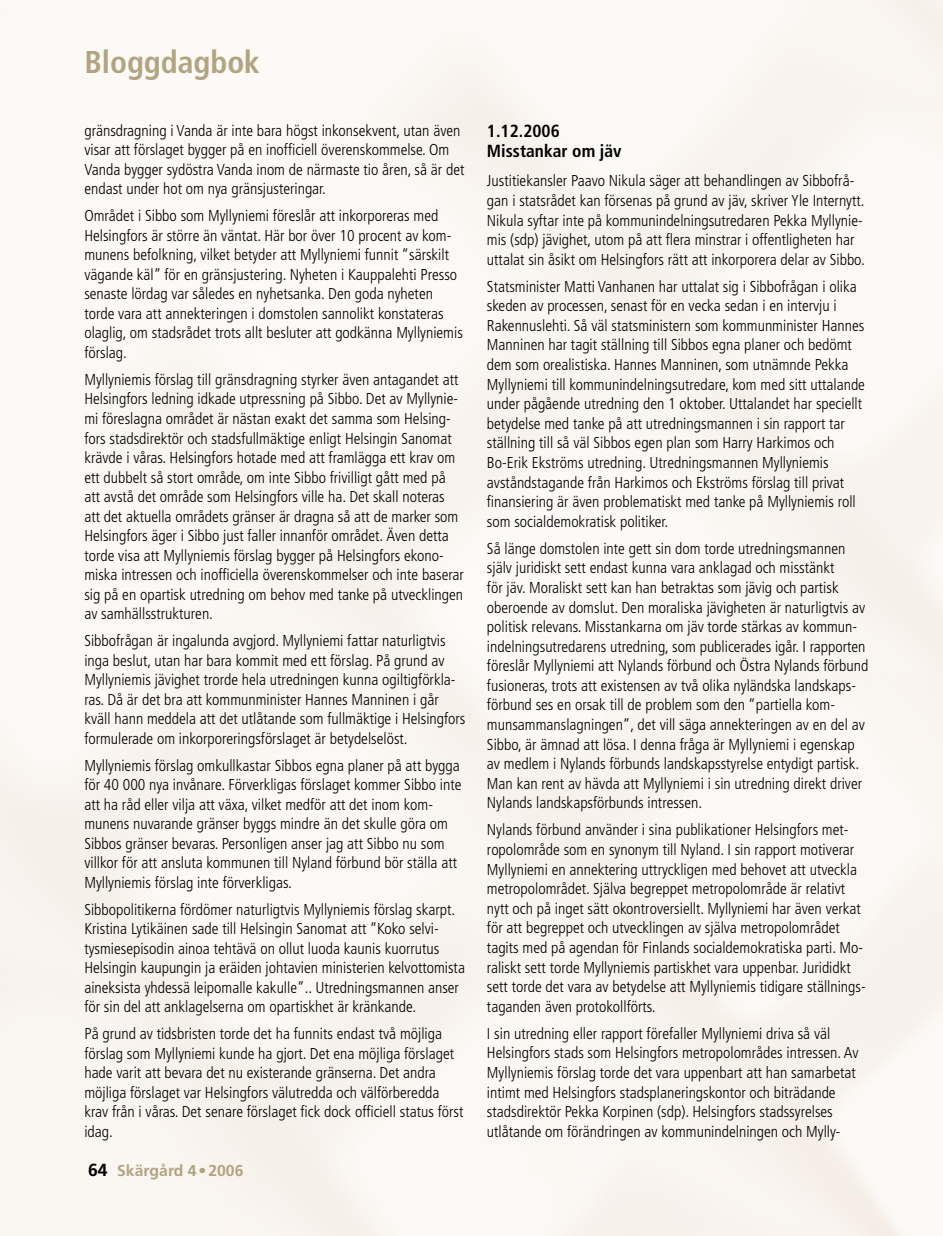
<style>
.page{position:relative;width:943px;height:1236px;background:#fff}
.page>*{position:absolute;margin:0;border:0;box-sizing:border-box;transform-origin:0 0}
.t1{font:700 condensed 31.5px "Frutiger";color:#b2a480}
.t2{font:700 condensed 17.5px/19.6px "Frutiger";color:#000}
.t3{font:300 condensed 15.75px/19.4px "Frutiger";color:#000}
.t4{font:700 15.75px "Frutiger";color:#b2a480}
.s1{font-size:17.5px;color:#000}
</style>
<div class="page">
<h1 class="t1" style="left:84px;top:44px;width:177px">Bloggdagbok</h1>
<p class="t3" style="left:84px;top:121px;width:381px">gränsdragning i Vanda är inte bara högst inkonsekvent, utan även visar att förslaget bygger på en inofficiell överenskommelse. Om Vanda bygger sydöstra Vanda inom de närmaste tio åren, så är det endast under hot om nya gränsjusteringar.</p>
<p class="t3" style="left:84px;top:206px;width:380px">Området i Sibbo som Myllyniemi föreslår att inkorporeras med Helsingfors är större än väntat. Här bor över 10 procent av kom&shy;munens befolkning, vilket betyder att Myllyniemi funnit “särskilt vägande käl” för en gränsjustering. Nyheten i Kauppalehti Presso senaste lördag var således en nyhetsanka. Den goda nyheten torde vara att annekteringen i domstolen sannolikt konstateras olaglig, om stadsrådet trots allt besluter att godkänna Myllyniemis förslag.</p>
<p class="t3" style="left:84px;top:370px;width:381px">Myllyniemis förslag till gränsdragning styrker även antagandet att Helsingfors ledning idkade utpressning på Sibbo. Det av Myllynie&shy;mi föreslagna området är nästan exakt det samma som Helsing&shy;fors stadsdirektör och stadsfullmäktige enligt Helsingin Sanomat krävde i våras. Helsingfors hotade med att framlägga ett krav om ett dubbelt så stort område, om inte Sibbo frivilligt gått med på att avstå det område som Helsingfors ville ha. Det skall noteras att det aktuella områdets gränser är dragna så att de marker som Helsingfors äger i Sibbo just faller innanför området. Även detta torde visa att Myllyniemis förslag bygger på Helsingfors ekono&shy;miska intressen och inofficiella överenskommelser och inte baserar sig på en opartisk utredning om behov med tanke på utvecklingen av samhällsstrukturen.</p>
<p class="t3" style="left:84px;top:631px;width:382px">Sibbofrågan är ingalunda avgjord. Myllyniemi fattar naturligtvis inga beslut, utan har bara kommit med ett förslag. På grund av Myllyniemis jävighet trorde hela utredningen kunna ogiltigförkla&shy;ras. Då är det bra att kommunminister Hannes Manninen i går kväll hann meddela att det utlåtande som fullmäktige i Helsingfors formulerade om inkorporeringsförslaget är betydelselöst.</p>
<p class="t3" style="left:84px;top:755px;width:378px">Myllyniemis förslag omkullkastar Sibbos egna planer på att bygga för 40 000 nya invånare. Förverkligas förslaget kommer Sibbo inte att ha råd eller vilja att växa, vilket medför att det inom kom&shy;munens nuvarande gränser byggs mindre än det skulle göra om Sibbos gränser bevaras. Personligen anser jag att Sibbo nu som villkor för att ansluta kommunen till Nyland förbund bör ställa att Myllyniemis förslag inte förverkligas.</p>
<p class="t3" style="left:84px;top:899px;width:382px">Sibbopolitikerna fördömer naturligtvis Myllyniemis förslag skarpt.<br>Kristina Lytikäinen sade till Helsingin Sanomat att “Koko selvi&shy;tysmiesepisodin ainoa tehtävä on ollut luoda kaunis kuorrutus Helsingin kaupungin ja eräiden johtavien ministerien kelvottomista aineksista yhdessä leipomalle kakulle”.. Utredningsmannen anser för sin del att anklagelserna om opartiskhet är kränkande.</p>
<p class="t3" style="left:84px;top:1024px;width:380px">På grund av tidsbristen torde det ha funnits endast två möjliga förslag som Myllyniemi kunde ha gjort. Det ena möjliga förslaget hade varit att bevara det nu existerande gränserna. Det andra möjliga förslaget var Helsingfors välutredda och välförberedda krav från i våras. Det senare förslaget fick dock officiell status först idag.</p>
<p class="t4" style="left:88px;top:1161px;width:157px"><span class="s1">64</span> Skärgård 4 • 2006</p>
<p class="t2" style="left:487px;top:121px;width:136px">1.12.2006<br>Misstankar om jäv</p>
<p class="t3" style="left:487px;top:171px;width:379px">Justitiekansler Paavo Nikula säger att behandlingen av Sibbofrå&shy;gan i statsrådet kan försenas på grund av jäv, skriver Yle Internytt.<br>Nikula syftar inte på kommunindelningsutredaren Pekka Myllynie&shy;mis (sdp) jävighet, utom på att flera minstrar i offentligheten har uttalat sin åsikt om Helsingfors rätt att inkorporera delar av Sibbo.</p>
<p class="t3" style="left:487px;top:277px;width:379px">Statsminister Matti Vanhanen har uttalat sig i Sibbofrågan i olika skeden av processen, senast för en vecka sedan i en intervju i Rakennuslehti. Så väl statsministern som kommunminister Hannes Manninen har tagit ställning till Sibbos egna planer och bedömt dem som orealistiska. Hannes Manninen, som utnämnde Pekka Myllyniemi till kommunindelningsutredare, kom med sitt uttalande under pågående utredning den 1 oktober. Uttalandet har speciellt betydelse med tanke på att utredningsmannen i sin rapport tar ställning till så väl Sibbos egen plan som Harry Harkimos och Bo-Erik Ekströms utredning. Utredningsmannen Myllyniemis avståndstagande från Harkimos och Ekströms förslag till privat finansiering är även problematiskt med tanke på Myllyniemis roll som socialdemokratisk politiker.</p>
<p class="t3" style="left:487px;top:538px;width:383px">Så länge domstolen inte gett sin dom torde utredningsmannen själv juridiskt sett endast kunna vara anklagad och misstänkt<br>för jäv. Moraliskt sett kan han betraktas som jävig och partisk oberoende av domslut. Den moraliska jävigheten är naturligtvis av politisk relevans. Misstankarna om jäv torde stärkas av kommun&shy;indelningsutredarens utredning, som publicerades igår. I rapporten föreslår Myllyniemi att Nylands förbund och Östra Nylands förbund fusioneras, trots att existensen av två olika nyländska landskaps&shy;förbund ses en orsak till de problem som den “partiella kom&shy;munsammanslagningen”, det vill säga annekteringen av en del av Sibbo, är ämnad att lösa. I denna fråga är Myllyniemi i egenskap av medlem i Nylands förbunds landskapsstyrelse entydigt partisk.<br>Man kan rent av hävda att Myllyniemi i sin utredning direkt driver Nylands landskapsförbunds intressen.</p>
<p class="t3" style="left:487px;top:820px;width:380px">Nylands förbund använder i sina publikationer Helsingfors met&shy;ropolområde som en synonym till Nyland. I sin rapport motiverar Myllyniemi en annektering uttryckligen med behovet att utveckla metropolområdet. Själva begreppet metropolområde är relativt nytt och på inget sätt okontroversiellt. Myllyniemi har även verkat för att begreppet och utvecklingen av själva metropolområdet tagits med på agendan för Finlands socialdemokratiska parti. Mo&shy;raliskt sett torde Myllyniemis partiskhet vara uppenbar. Jurididkt sett torde det vara av betydelse att Myllyniemis tidigare ställnings&shy;taganden även protokollförts.</p>
<p class="t3" style="left:487px;top:1023px;width:373px">I sin utredning eller rapport förefaller Myllyniemi driva så väl Helsingfors stads som Helsingfors metropolområdes intressen. Av Myllyniemis förslag torde det vara uppenbart att han samarbetat intimt med Helsingfors stadsplaneringskontor och biträdande stadsdirektör Pekka Korpinen (sdp). Helsingfors stadssyrelses utlåtande om förändringen av kommunindelningen och Mylly-</p>
</div>
